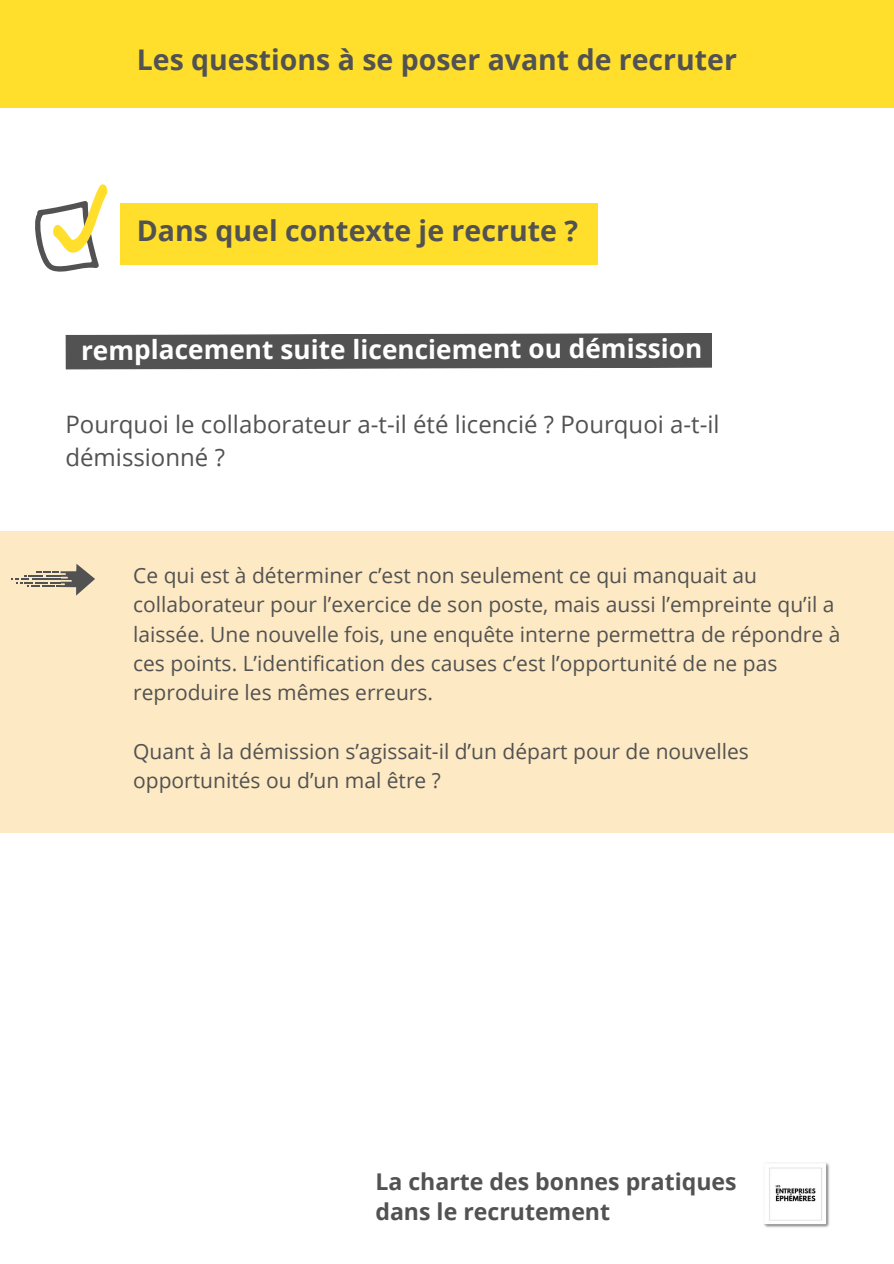
<style>
.page{position:relative;width:894px;height:1264px;background:#fff}
.page>*{position:absolute;margin:0;border:0;box-sizing:border-box;transform-origin:0 0}
.t1{font:700 28.5px "Open Sans";color:#525252}
.t2{font:700 26.25px "Open Sans";letter-spacing:-.005em;color:#fff}
.t3{font:24px/32.7px "Open Sans";color:#525252}
.t4{font:700 23.1px/29.2px "Open Sans";color:#525252}
.t5{font:21px/29.2px "Open Sans";color:#525252}
</style>
<div class="page">
<div style="left:120px;top:203px;width:477px;height:62px;background:#ffdf2c"></div>
<svg style="left:35px;top:184px;width:73px;height:88px"></svg>
<div style="left:0;top:531px;width:893px;height:302px;background:#fde9c3"></div>
<svg style="left:11px;top:564px;width:84px;height:31px"></svg>
<div style="left:65px;top:333px;width:647px;height:36px;background:#525252"></div>
<div style="left:0;top:0;width:893px;height:107px;background:#ffdf2c"></div>
<img style="left:764px;top:1162px;width:66px;height:66px">
<p class="t1" style="left:137px;top:40px;width:601px">Les questions à se poser avant de recruter</p>
<h1 class="t1" style="left:137px;top:211px;width:442px">Dans quel contexte je recrute ?</h1>
<h1 class="t2" style="left:81px;top:331px;width:622px">remplacement suite licenciement ou démission</h1>
<h3 class="t3" style="left:65px;top:408px;width:655px">Pourquoi le collaborateur a-t-il été licencié ? Pourquoi a-t-il démissionné ?</h3>
<p class="t5" style="left:133px;top:560px;width:708px">Ce qui est à déterminer c’est non seulement ce qui manquait au collaborateur pour l’exercice de son poste, mais aussi l’empreinte qu’il a laissée. Une nouvelle fois, une enquête interne permettra de répondre à ces points. L’identification des causes c’est l’opportunité de ne pas reproduire les mêmes erreurs.</p>
<h1 class="t5" style="left:133px;top:735px;width:617px">Quant à la démission s’agissait-il d’un départ pour de nouvelles opportunités ou d’un mal être ?</h1>
<p class="t4" style="left:375px;top:1166px;width:362px">La charte des bonnes pratiques dans le recrutement</p>
</div>
